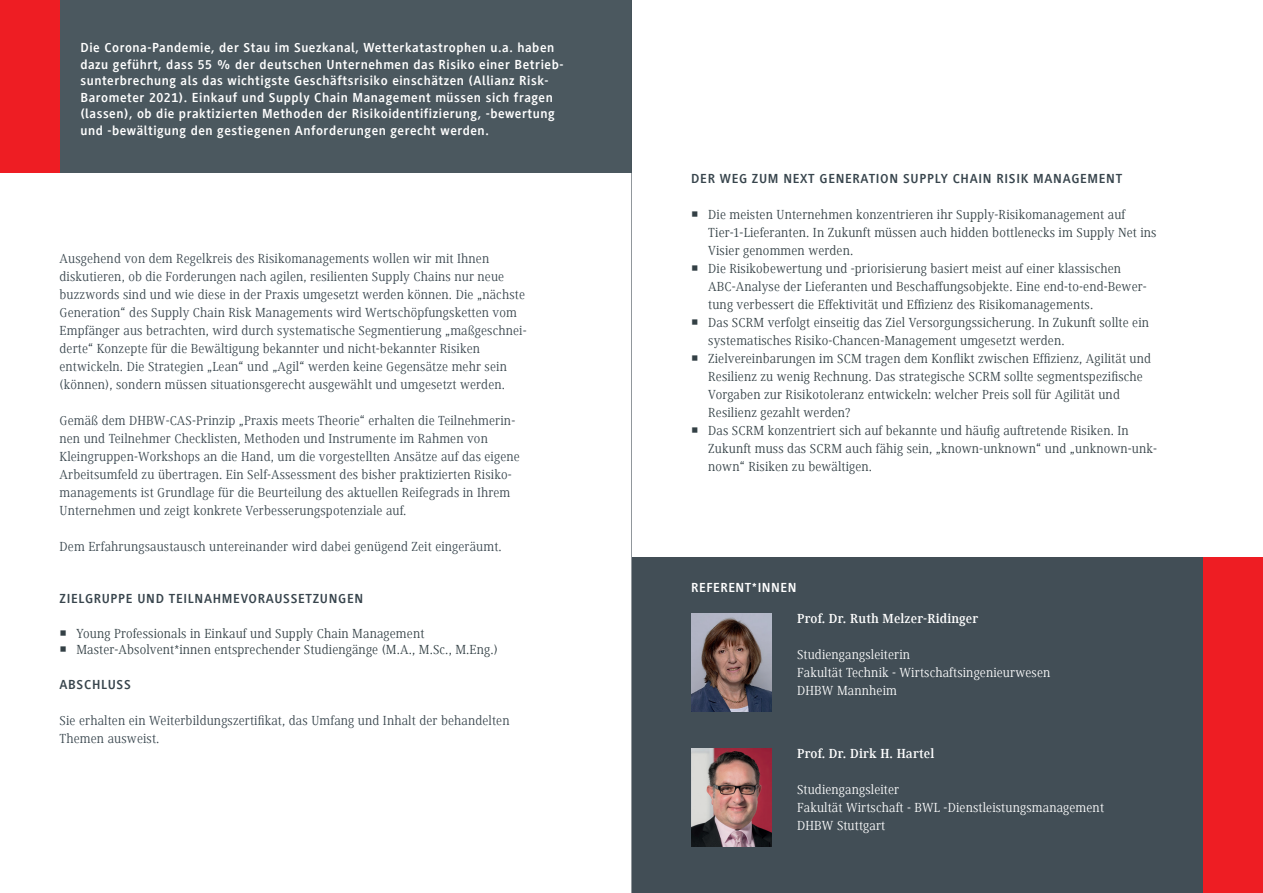
<style>
.page{position:relative;width:1263px;height:893px;background:#fff}
.page>*{position:absolute;margin:0;border:0;box-sizing:border-box;transform-origin:0 0}
.t1{font:13.5px/18px "Generis Serif Com";letter-spacing:.01em;color:#38454d}
.t2{font:13.5px/18px "Generis Serif Com";letter-spacing:.01em;color:#334045}
.t3{font:700 13.5px/16.5px "Generis Sans Com";letter-spacing:.04em;color:#fff}
.t4{font:13.5px/18px "Generis Serif Com";letter-spacing:.01em;color:#fff}
.t5{font:700 13.5px "Generis Sans Com";letter-spacing:.05em;color:#38454d}
.t6{font:700 13.5px "Generis Serif Com";letter-spacing:.01em;color:#fff}
</style>
<div class="page">
<div style="left:631px;top:557px;width:572px;height:336px;background:#424e56"></div>
<hr style="left:631px;top:0;width:1px;height:893px;background:#91979c">
<div style="left:51px;top:0;width:580px;height:173px;background:#4b585f"></div>
<div style="left:0;top:0;width:60px;height:173px;background:#ee1d23"></div>
<img style="left:691px;top:748px;width:81px;height:98px">
<div style="left:1203px;top:557px;width:60px;height:336px;background:#ee1d23"></div>
<img style="left:691px;top:613px;width:81px;height:98px">
<p class="t3" style="left:80px;top:40px;width:484px">Die Corona-Pandemie, der Stau im Suezkanal, Wetterkatastrophen u.a. haben dazu geführt, dass 55 % der deutschen Unternehmen das Risiko einer Betrieb&shy;sunterbrechung als das wichtigste Geschäftsrisiko einschätzen (Allianz Risk-Barometer 2021). Einkauf und Supply Chain Management müssen sich fragen (lassen), ob die praktizierten Methoden der Risikoidentifizierung, -bewertung und -bewältigung den gestiegenen Anforderungen gerecht werden.</p>
<p class="t1" style="left:60px;top:249px;width:469px">Ausgehend von dem Regelkreis des Risikomanagements wollen wir mit Ihnen diskutieren, ob die Forderungen nach agilen, resilienten Supply Chains nur neue buzzwords sind und wie diese in der Praxis umgesetzt werden können. Die „nächste Generation“ des Supply Chain Risk Managements wird Wertschöpfungsketten vom Empfänger aus betrachten, wird durch systematische Segmentierung „maßgeschnei&shy;derte“ Konzepte für die Bewältigung bekannter und nicht-bekannter Risiken entwickeln. Die Strategien „Lean“ und „Agil“ werden keine Gegensätze mehr sein (können), sondern müssen situationsgerecht ausgewählt und umgesetzt werden.</p>
<p class="t1" style="left:60px;top:411px;width:462px">Gemäß dem DHBW-CAS-Prinzip „Praxis meets Theorie“ erhalten die Teilnehmerin&shy;nen und Teilnehmer Checklisten, Methoden und Instrumente im Rahmen von Kleingruppen-Workshops an die Hand, um die vorgestellten Ansätze auf das eigene Arbeitsumfeld zu übertragen. Ein Self-Assessment des bisher praktizierten Risiko&shy;managements ist Grundlage für die Beurteilung des aktuellen Reifegrads in Ihrem Unternehmen und zeigt konkrete Verbesserungspotenziale auf.</p>
<p class="t1" style="left:60px;top:537px;width:444px">Dem Erfahrungsaustausch untereinander wird dabei genügend Zeit eingeräumt.</p>
<p class="t5" style="left:60px;top:591px;width:305px">ZIELGRUPPE UND TEILNAHMEVORAUSSETZUNGEN</p>
<p class="t2" style="left:76px;top:625px;width:423px;line-height:16.5px">Young Professionals in Einkauf und Supply Chain Management<br>Master-Absolvent*innen entsprechender Studiengänge (M.A., M.Sc., M.Eng.)</p>
<p class="t5" style="left:60px;top:677px;width:73px">ABSCHLUSS</p>
<p class="t1" style="left:60px;top:711px;width:452px">Sie erhalten ein Weiterbildungszertifikat, das Umfang und Inhalt der behandelten<br>Themen ausweist.</p>
<p class="t5" style="left:691px;top:171px;width:432px">DER WEG ZUM NEXT GENERATION SUPPLY CHAIN RISIK MANAGEMENT</p>
<p class="t2" style="left:708px;top:205px;width:450px">Die meisten Unternehmen konzentrieren ihr Supply-Risikomanagement auf Tier-1-Lieferanten. In Zukunft müssen auch hidden bottlenecks im Supply Net ins Visier genommen werden.<br>Die Risikobewertung und -priorisierung basiert meist auf einer klassischen ABC-Analyse der Lieferanten und Beschaffungsobjekte. Eine end-to-end-Bewer&shy;tung verbessert die Effektivität und Effizienz des Risikomanagements.<br>Das SCRM verfolgt einseitig das Ziel Versorgungssicherung. In Zukunft sollte ein systematisches Risiko-Chancen-Management umgesetzt werden.<br>Zielvereinbarungen im SCM tragen dem Konflikt zwischen Effizienz, Agilität und Resilienz zu wenig Rechnung. Das strategische SCRM sollte segmentspezifische Vorgaben zur Risikotoleranz entwickeln: welcher Preis soll für Agilität und Resilienz gezahlt werden?<br>Das SCRM konzentriert sich auf bekannte und häufig auftretende Risiken. In Zukunft muss das SCRM auch fähig sein, „known-unknown“ und „unknown-unk&shy;nown“ Risiken zu bewältigen.</p>
<p class="t3" style="left:691px;top:580px;width:107px">REFERENT*INNEN</p>
<p class="t6" style="left:797px;top:611px;width:183px">Prof. Dr. Ruth Melzer-Ridinger</p>
<p class="t4" style="left:797px;top:646px;width:255px">Studiengangsleiterin<br>Fakultät Technik - Wirtschaftsingenieurwesen<br>DHBW Mannheim</p>
<p class="t6" style="left:797px;top:746px;width:139px">Prof. Dr. Dirk H. Hartel</p>
<p class="t4" style="left:797px;top:781px;width:308px">Studiengangsleiter<br>Fakultät Wirtschaft - BWL -Dienstleistungsmanagement<br>DHBW Stuttgart</p>
</div>
